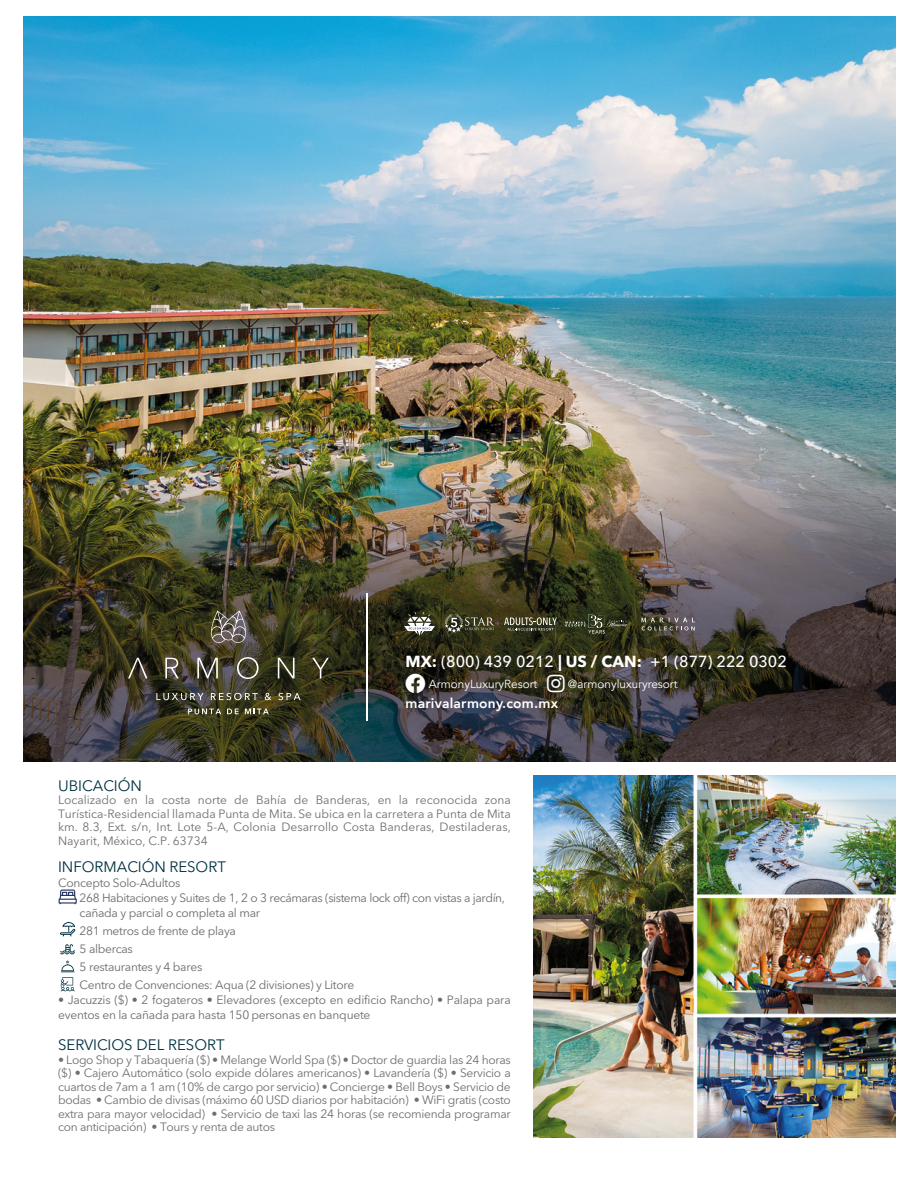
<style>
.page{position:relative;width:915px;height:1191px;background:#fff}
.page>*{position:absolute;margin:0;border:0;box-sizing:border-box;transform-origin:0 0}
.t1{font:500 15.9px "Avenir Next LT Pro";color:#fff}
.t2{font:15px "Avenir Next LT Pro";color:#00303f}
.t3{font:800 13.8px "Avenir";letter-spacing:.015em;color:#fff}
.t4{font:12px/13.5px "Avenir Next LT Pro";letter-spacing:-.025em;color:#706f6f;text-align:justify}
.t5{font:12px/15px "Avenir Next LT Pro";letter-spacing:-.025em;color:#6b6b6a}
.t6{font:11.7px "Avenir";color:#fff}
.s1{font-weight:700}
</style>
<div class="page">
<img style="left:23px;top:17px;width:872px;height:744px">
<img style="left:533px;top:775px;width:362px;height:362px">
<svg style="left:60px;top:944px;width:15px;height:10px"></svg>
<svg style="left:60px;top:921px;width:15px;height:15px"></svg>
<svg style="left:59px;top:889px;width:18px;height:15px"></svg>
<svg style="left:61px;top:960px;width:14px;height:31px"></svg>
<svg style="left:504px;top:617px;width:52px;height:13px"></svg>
<svg style="left:641px;top:617px;width:54px;height:13px"></svg>
<svg style="left:565px;top:614px;width:62px;height:19px"></svg>
<svg style="left:404px;top:612px;width:31px;height:24px"></svg>
<svg style="left:444px;top:614px;width:50px;height:18px"></svg>
<hr style="left:366px;top:593px;width:1px;height:128px;background:#fff">
<svg style="left:128px;top:657px;width:19px;height:21px"></svg>
<svg style="left:165px;top:657px;width:14px;height:21px"></svg>
<svg style="left:197px;top:657px;width:21px;height:21px"></svg>
<svg style="left:237px;top:657px;width:21px;height:22px"></svg>
<svg style="left:278px;top:657px;width:16px;height:21px"></svg>
<svg style="left:312px;top:657px;width:17px;height:21px"></svg>
<svg style="left:156px;top:693px;width:47px;height:7px"></svg>
<svg style="left:211px;top:693px;width:47px;height:7px"></svg>
<svg style="left:265px;top:693px;width:6px;height:7px"></svg>
<svg style="left:278px;top:693px;width:22px;height:7px"></svg>
<svg style="left:211px;top:610px;width:35px;height:33px"></svg>
<svg style="left:188px;top:708px;width:33px;height:6px"></svg>
<svg style="left:227px;top:708px;width:11px;height:6px"></svg>
<svg style="left:245px;top:708px;width:24px;height:6px"></svg>
<svg style="left:406px;top:673px;width:19px;height:20px"></svg>
<svg style="left:547px;top:674px;width:17px;height:18px"></svg>
<h1 class="t1" style="left:405px;top:647px;width:383px"><span class="s1">MX:</span> (800) 439 0212 <span class="s1">| US / CAN:</span> +1 (877) 222 0302</h1>
<p class="t6" style="left:428px;top:677px;width:110px">ArmonyLuxuryResort</p>
<p class="t6" style="left:567px;top:677px;width:111px">@armonyluxuryresort</p>
<p class="t3" style="left:405px;top:692px;width:154px">marivalarmony.com.mx</p>
<p class="t2" style="left:58px;top:772px;width:86px">UBICACIÓN</p>
<p class="t4" style="left:58px;top:792px;width:454px">Localizado en la costa norte de Bahía de Banderas, en la reconocida zona Turística-Residencial llamada Punta de Mita. Se ubica en la carretera a Punta de Mita km. 8.3, Ext. s/n, Int. Lote 5-A, Colonia Desarrollo Costa Banderas, Destiladeras, Nayarit, México, C.P. 63734</p>
<p class="t2" style="left:58px;top:853px;width:169px">INFORMACIÓN RESORT</p>
<p class="t5" style="left:80px;top:874px;width:426px;text-indent:-22px">Concepto Solo-Adultos<br>268 Habitaciones y Suites de 1, 2 o 3 recámaras (sistema lock off) con vistas a jardín, cañada y parcial o completa al mar</p>
<p class="t5" style="left:79px;top:921px;width:276px;line-height:18px">281 metros de frente de playa<br>5 albercas<br>5 restaurantes y 4 bares<br>Centro de Convenciones: Aqua (2 divisiones) y Litore</p>
<p class="t5" style="left:58px;top:991px;width:454px">• Jacuzzis ($) • 2 fogateros • Elevadores (excepto en edificio Rancho) • Palapa para eventos en la cañada para hasta 150 personas en banquete</p>
<p class="t2" style="left:58px;top:1032px;width:168px">SERVICIOS DEL RESORT</p>
<p class="t4" style="left:58px;top:1052px;width:454px">• Logo Shop y Tabaquería ($) • Melange World Spa ($) • Doctor de guardia las 24 horas ($) • Cajero Automático (solo expide dólares americanos) • Lavandería ($) • Servicio a cuartos de 7am a 1 am (10% de cargo por servicio) • Concierge • Bell Boys • Servicio de bodas • Cambio de divisas (máximo 60 USD diarios por habitación) • WiFi gratis (costo extra para mayor velocidad) • Servicio de taxi las 24 horas (se recomienda programar con anticipación) • Tours y renta de autos</p>
</div>
